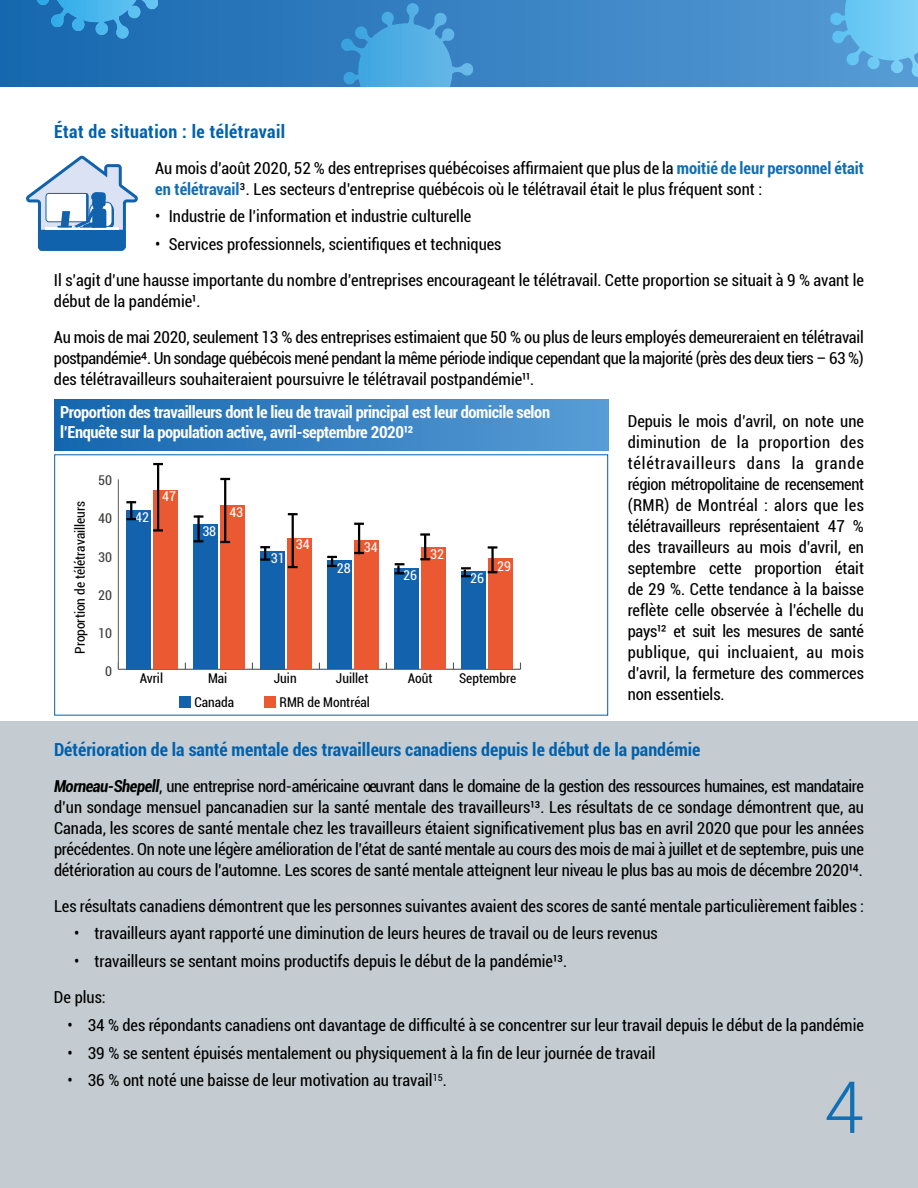
<style>
.page{position:relative;width:918px;height:1188px;background:#fff}
.page>*{position:absolute;margin:0;border:0;box-sizing:border-box;transform-origin:0 0}
.t1{font:300 72px "Roboto";color:#1170b4}
.t2{font:700 condensed 18px "Roboto";color:#0061ad}
.t3{font:700 condensed 18px "Roboto";letter-spacing:.025em;color:#0061ad}
.t4{font:condensed 16.5px/21px "Roboto";color:#000}
.t5{font:condensed 16.5px/21px "Roboto";letter-spacing:-.025em;color:#000}
.t6{font:700 condensed 16.5px/19.8px "Roboto";letter-spacing:-.025em;color:#fff}
.t7{font:condensed 13.5px "Roboto";color:#000}
.t8{font:condensed 13.5px "Roboto";color:#fff}
.t9{font:condensed 13.5px "Roboto";color:#3c3c3b}
.s1{font-weight:700;color:#116eb3}
.s2{font-weight:700;font-style:italic}
</style>
<div class="page">
<div style="left:0;top:721px;width:918px;height:467px;background:#c4ccd1"></div>
<div style="left:0;top:0;width:918px;height:86px;background:linear-gradient(to right,#1667af,#569bd5)"></div>
<svg style="left:829px;top:0;width:89px;height:77px;background:#67bae9"></svg>
<svg style="left:32px;top:0;width:133px;height:39px;background:#2f8bca"></svg>
<svg style="left:340px;top:4px;width:133px;height:82px;background:#4398d3"></svg>
<svg style="left:26px;top:156px;width:112px;height:95px"></svg>
<hr style="left:118px;top:669px;width:402px;height:1px;background:#575756">
<hr style="left:118px;top:479px;width:1px;height:190px;background:#706f6f">
<div style="left:153px;top:490px;width:24px;height:179px;background:#eb5932"></div>
<div style="left:220px;top:506px;width:24px;height:163px;background:#eb5932"></div>
<div style="left:287px;top:538px;width:24px;height:131px;background:#eb5932"></div>
<div style="left:354px;top:540px;width:24px;height:129px;background:#eb5932"></div>
<div style="left:421px;top:547px;width:24px;height:122px;background:#eb5932"></div>
<div style="left:488px;top:558px;width:24px;height:111px;background:#eb5932"></div>
<div style="left:126px;top:510px;width:25px;height:159px;background:#1362ad"></div>
<div style="left:193px;top:524px;width:25px;height:145px;background:#1362ad"></div>
<div style="left:260px;top:551px;width:25px;height:118px;background:#1362ad"></div>
<div style="left:327px;top:561px;width:25px;height:108px;background:#1362ad"></div>
<div style="left:395px;top:568px;width:24px;height:101px;background:#1362ad"></div>
<div style="left:462px;top:571px;width:24px;height:98px;background:#1362ad"></div>
<div style="left:264px;top:697px;width:11px;height:11px;background:#eb5932"></div>
<div style="left:179px;top:697px;width:12px;height:11px;background:#1362ad"></div>
<svg style="left:126px;top:501px;width:10px;height:19px"></svg>
<svg style="left:194px;top:540px;width:9px;height:2px"></svg>
<svg style="left:194px;top:515px;width:9px;height:3px"></svg>
<hr style="left:197px;top:516px;width:3px;height:25px;background:#000">
<svg style="left:260px;top:546px;width:10px;height:15px"></svg>
<svg style="left:327px;top:556px;width:10px;height:11px"></svg>
<svg style="left:461px;top:567px;width:10px;height:10px"></svg>
<svg style="left:153px;top:529px;width:10px;height:3px"></svg>
<svg style="left:153px;top:463px;width:10px;height:2px"></svg>
<hr style="left:157px;top:464px;width:2px;height:66px;background:#000">
<svg style="left:220px;top:541px;width:10px;height:2px"></svg>
<svg style="left:220px;top:478px;width:10px;height:2px"></svg>
<hr style="left:224px;top:479px;width:2px;height:63px;background:#000">
<svg style="left:288px;top:513px;width:10px;height:2px"></svg>
<hr style="left:292px;top:514px;width:2px;height:53px;background:#000">
<svg style="left:288px;top:566px;width:10px;height:2px"></svg>
<svg style="left:354px;top:552px;width:10px;height:2px"></svg>
<svg style="left:354px;top:523px;width:10px;height:2px"></svg>
<hr style="left:358px;top:523px;width:2px;height:31px;background:#000">
<svg style="left:420px;top:558px;width:10px;height:2px"></svg>
<svg style="left:420px;top:533px;width:10px;height:3px"></svg>
<hr style="left:424px;top:534px;width:2px;height:24px;background:#000">
<svg style="left:488px;top:571px;width:9px;height:2px"></svg>
<svg style="left:488px;top:546px;width:9px;height:3px"></svg>
<hr style="left:491px;top:547px;width:3px;height:24px;background:#000">
<svg style="left:395px;top:563px;width:9px;height:11px"></svg>
<div style="left:54px;top:454px;width:554px;height:261px;border:1px solid #0061ad"></div>
<div style="left:54px;top:399px;width:554px;height:52px;background:linear-gradient(to right,#1566ae,#589cd6)"></div>
<p class="t3" style="left:54px;top:119px;width:233px">État de situation : le télétravail</p>
<p class="t4" style="left:155px;top:157px;width:710px">Au mois d’août 2020, 52 % des entreprises québécoises affirmaient que plus de la <span class="s1">moitié de leur personnel était en télétravail</span>³. Les secteurs d’entreprise québécois où le télétravail était le plus fréquent sont :</p>
<p class="t4" style="left:155px;top:206px;width:318px">• Industrie de l’information et industrie culturelle</p>
<p class="t4" style="left:54px;top:226px;width:812px;line-height:36px;text-indent:101px">• Services professionnels, scientifiques et techniques<br>Il s’agit d’une hausse importante du nombre d’entreprises encourageant le télétravail. Cette proportion se situait à 9 % avant le</p>
<p class="t4" style="left:54px;top:283px;width:811px;line-height:36px">début de la pandémie¹.<br>Au mois de mai 2020, seulement 13 % des entreprises estimaient que 50 % ou plus de leurs employés demeureraient en télétravail</p>
<p class="t5" style="left:54px;top:347px;width:811px">postpandémie⁴. Un sondage québécois mené pendant la même période indique cependant que la majorité (près des deux tiers – 63 %) des télétravailleurs souhaiteraient poursuivre le télétravail postpandémie¹¹.</p>
<p class="t4" style="left:628px;top:410px;width:238px;text-align:justify">Depuis le mois d’avril, on note une diminution de la proportion des télétravailleurs dans la grande région métropolitaine de recensement (RMR) de Montréal : alors que les télétravailleurs représentaient 47 % des travailleurs au mois d’avril, en septembre cette proportion était de 29 %. Cette tendance à la baisse reflète celle observée à l’échelle du pays¹² et suit les mesures de santé publique, qui incluaient, au mois d’avril, la fermeture des commerces non essentiels.</p>
<p class="t6" style="left:60px;top:401px;width:492px">Proportion des travailleurs dont le lieu de travail principal est leur domicile selon l’Enquête sur la population active, avril-septembre 2020¹²</p>
<p class="t9" style="left:98px;top:471px;width:15px">50</p>
<p class="t8" style="left:162px;top:487px;width:15px">47</p>
<p class="t7" style="left:71px;top:654px;width:155px;rotate:-90deg">Proportion de télétravailleurs</p>
<p class="t8" style="left:229px;top:503px;width:15px">43</p>
<p class="t8" style="left:135px;top:508px;width:15px">42</p>
<p class="t9" style="left:98px;top:509px;width:15px">40</p>
<p class="t8" style="left:202px;top:522px;width:15px">38</p>
<p class="t8" style="left:296px;top:535px;width:15px">34</p>
<p class="t8" style="left:364px;top:538px;width:15px">34</p>
<p class="t8" style="left:430px;top:545px;width:15px">32</p>
<p class="t9" style="left:98px;top:547px;width:15px">30</p>
<p class="t8" style="left:271px;top:549px;width:15px">31</p>
<p class="t8" style="left:497px;top:557px;width:15px">29</p>
<p class="t8" style="left:337px;top:558px;width:15px">28</p>
<p class="t8" style="left:403px;top:566px;width:15px">26</p>
<p class="t8" style="left:470px;top:569px;width:15px">26</p>
<p class="t9" style="left:98px;top:586px;width:15px">20</p>
<p class="t9" style="left:98px;top:624px;width:15px">10</p>
<p class="t9" style="left:105px;top:662px;width:8px">0</p>
<p class="t7" style="left:140px;top:669px;width:25px">Avril</p>
<p class="t7" style="left:208px;top:669px;width:21px">Mai</p>
<p class="t7" style="left:274px;top:669px;width:24px">Juin</p>
<p class="t7" style="left:336px;top:669px;width:34px">Juillet</p>
<p class="t7" style="left:408px;top:669px;width:26px">Août</p>
<p class="t7" style="left:459px;top:669px;width:59px">Septembre</p>
<p class="t7" style="left:194px;top:693px;width:41px">Canada</p>
<p class="t7" style="left:280px;top:693px;width:92px">RMR de Montréal</p>
<p class="t2" style="left:54px;top:737px;width:648px">Détérioration de la santé mentale des travailleurs canadiens depuis le début de la pandémie</p>
<p class="t4" style="left:54px;top:775px;width:811px;text-align:justify"><span class="s2">Morneau-Shepell</span>, une entreprise nord-américaine œuvrant dans le domaine de la gestion des ressources humaines, est mandataire d’un sondage mensuel pancanadien sur la santé mentale des travailleurs¹³. Les résultats de ce sondage démontrent que, au Canada, les scores de santé mentale chez les travailleurs étaient significativement plus bas en avril 2020 que pour les années précédentes. On note une légère amélioration de l’état de santé mentale au cours des mois de mai à juillet et de septembre, puis une détérioration au cours de l’automne. Les scores de santé mentale atteignent leur niveau le plus bas au mois de décembre 2020¹⁴.</p>
<p class="t4" style="left:54px;top:895px;width:812px">Les résultats canadiens démontrent que les personnes suivantes avaient des scores de santé mentale particulièrement faibles :</p>
<p class="t4" style="left:74px;top:923px;width:585px">• travailleurs ayant rapporté une diminution de leurs heures de travail ou de leurs revenus</p>
<p class="t4" style="left:54px;top:943px;width:515px;line-height:36px;text-indent:20px">• travailleurs se sentant moins productifs depuis le début de la pandémie¹³.<br>De plus:</p>
<p class="t4" style="left:67px;top:1014px;width:798px">• 34 % des répondants canadiens ont davantage de difficulté à se concentrer sur leur travail depuis le début de la pandémie</p>
<p class="t4" style="left:67px;top:1042px;width:590px">• 39 % se sentent épuisés mentalement ou physiquement à la fin de leur journée de travail</p>
<p class="t4" style="left:67px;top:1070px;width:381px">• 36 % ont noté une baisse de leur motivation au travail<sup>15</sup>⁵.</p>
<h1 class="t1" style="left:824px;top:1057px;width:41px">4</h1>
</div>
